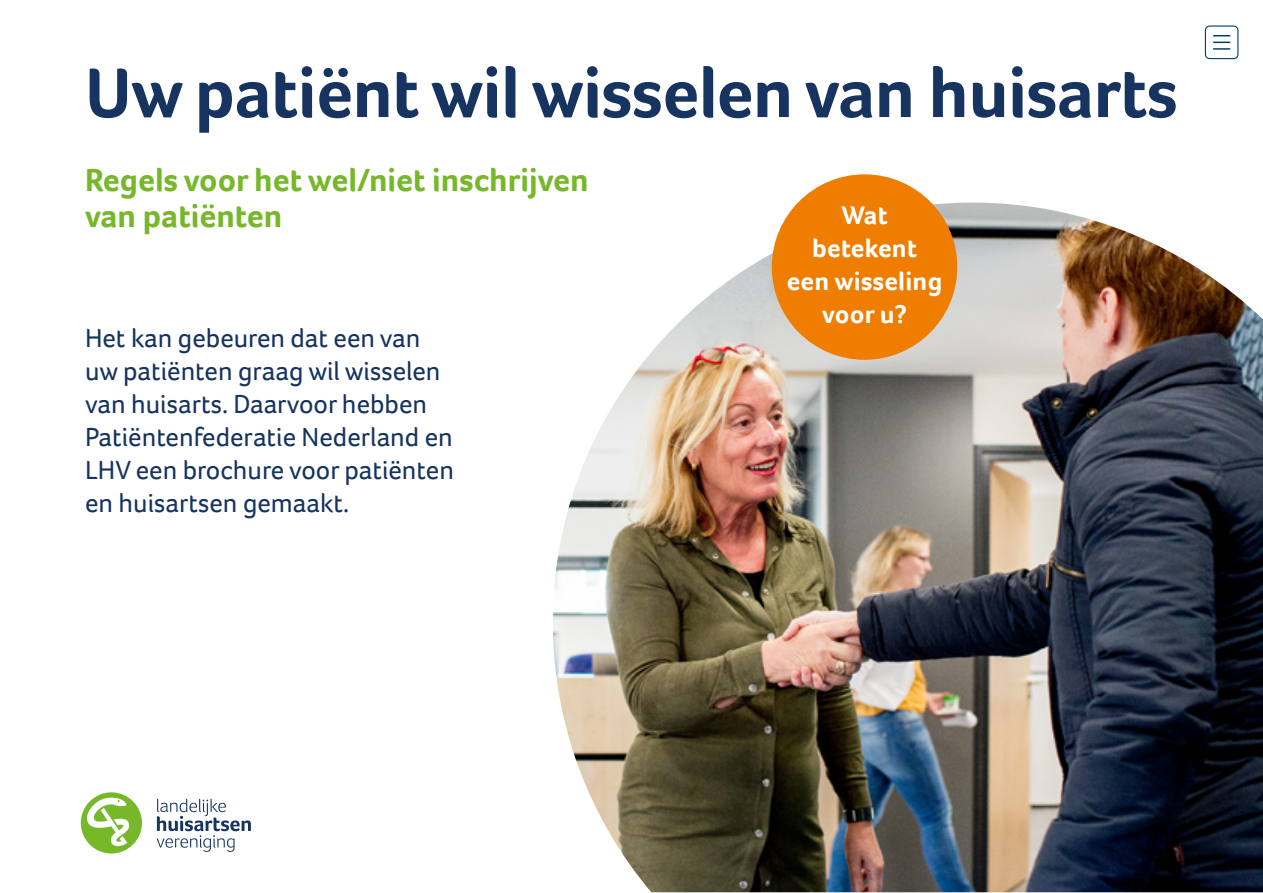
<style>
.page{position:relative;width:1263px;height:893px;background:#fff}
.page>*{position:absolute;margin:0;border:0;box-sizing:border-box;transform-origin:0 0}
.t1{font:700 72px "Foco";letter-spacing:-.01em;color:#16345f}
.t2{font:700 33px/36px "Foco";color:#76b82a}
.t3{font:27px/33px "Foco";color:#16345f}
.t4{font:700 26.4px/33px "Foco";letter-spacing:.01em;color:#fff;text-align:center}
</style>
<div class="page">
<svg style="left:1213px;top:35px;width:17px;height:1px"></svg>
<svg style="left:1213px;top:42px;width:17px;height:8px"></svg>
<div style="left:1205px;top:26px;width:33px;height:33px;border:1px solid #004070;border-radius:4px"></div>
<svg style="left:80px;top:792px;width:62px;height:62px"></svg>
<svg style="left:157px;top:799px;width:94px;height:53px"></svg>
<img style="left:553px;top:203px;width:710px;height:689px">
<div style="left:772px;top:174px;width:185px;height:186px;background:#ef7d00;border-radius:50%"></div>
<h1 class="t1" style="left:85px;top:45px;width:1094px">Uw patiënt wil wisselen van huisarts</h1>
<p class="t2" style="left:85px;top:161px;width:505px">Regels voor het wel/niet inschrijven van patiënten</p>
<p class="t3" style="left:85px;top:321px;width:370px">Het kan gebeuren dat een van uw patiënten graag wil wisselen van huisarts. Daarvoor hebben<br>Patiëntenfederatie Nederland en<br>LHV een brochure voor patiënten en huisartsen gemaakt.</p>
<p class="t4" style="left:787px;top:198px;width:157px">Wat betekent<br>een wisseling voor u?</p>
</div>
